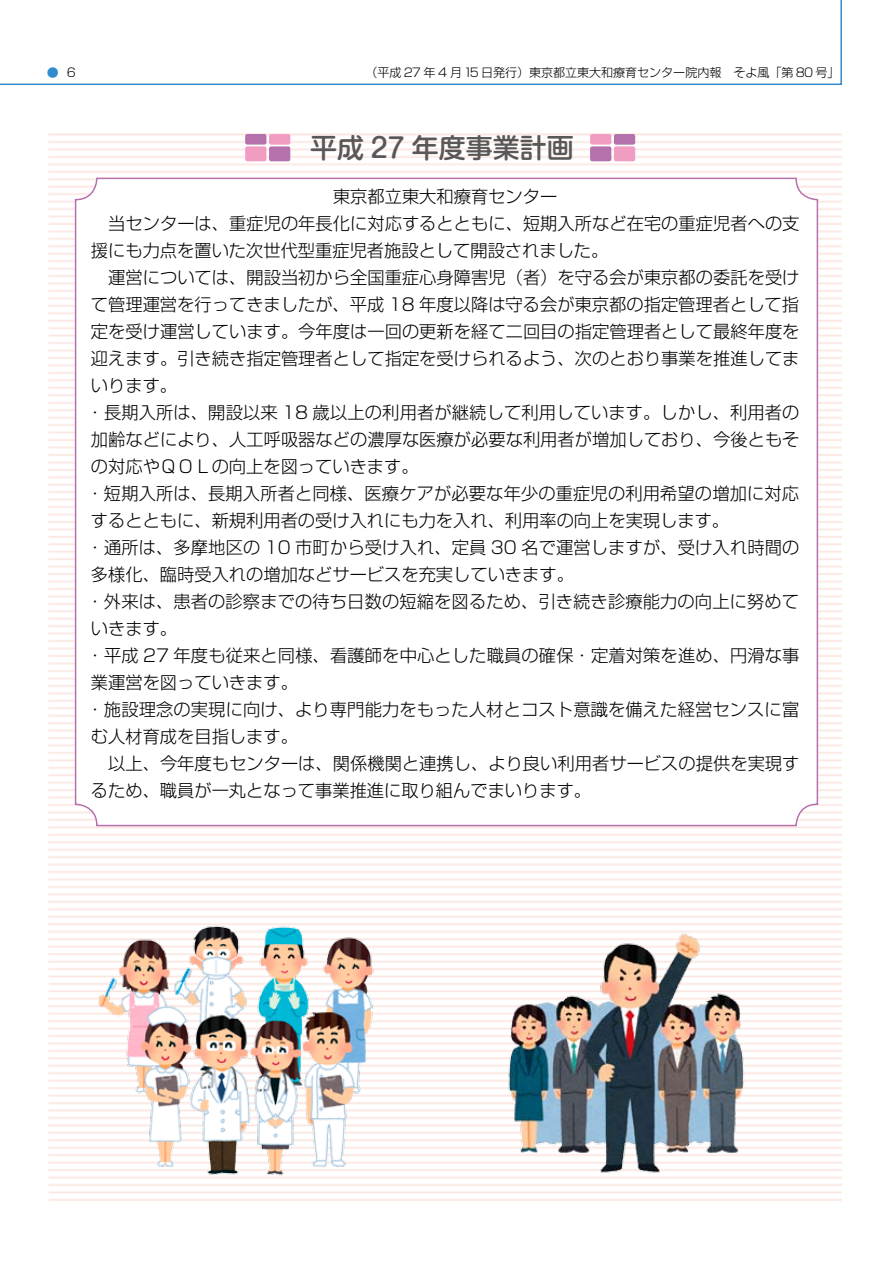
<style>
.page{position:relative;width:893px;height:1263px;background:#fff}
.page>*{position:absolute;margin:0;border:0;box-sizing:border-box;transform-origin:0 0}
.t1{font:500 27px "Shin M Go";color:#595757}
.t2{font:300 17.25px/27px "Shin Go";color:#000}
.t3{font:300 12px "Shin Go";color:#000}
.t4{font:300 12px "Shin Go";color:#318bcc}
</style>
<div class="page">
<svg style="left:0;top:0;width:842px;height:85px"></svg>
<img style="left:48px;top:134px;width:794px;height:1067px">
<div style="left:76px;top:178px;width:741px;height:647px;background:#fff;border-radius:21px"></div>
<img style="left:92px;top:903px;width:288px;height:279px">
<img style="left:498px;top:924px;width:257px;height:256px">
<div style="left:245px;top:146px;width:21px;height:15px;background:#f19dc2;border-radius:2px"></div>
<div style="left:245px;top:134px;width:21px;height:11px;background:#b571ac;border-radius:2px"></div>
<div style="left:269px;top:146px;width:21px;height:15px;background:#b571ac;border-radius:2px"></div>
<div style="left:269px;top:134px;width:21px;height:11px;background:#f19dc2;border-radius:2px"></div>
<div style="left:590px;top:146px;width:21px;height:15px;background:#b571ac;border-radius:2px"></div>
<div style="left:590px;top:134px;width:21px;height:11px;background:#f19dc2;border-radius:2px"></div>
<div style="left:614px;top:146px;width:21px;height:15px;background:#f19dc2;border-radius:2px"></div>
<div style="left:614px;top:134px;width:21px;height:11px;background:#b571ac;border-radius:2px"></div>
<p class="t4" style="left:47px;top:65px;width:14px">●</p>
<p class="t3" style="left:365px;top:65px;width:476px">（平成 27 年 4 月15 日発行）東京都立東大和療育センター院内報　そよ風「第 80 号」</p>
<h1 class="t1" style="left:310px;top:128px;width:265px">平成 27 年度事業計画</h1>
<p class="t2" style="left:87px;top:182px;width:714px;text-indent:246px">東京都立東大和療育センター<br>　当センターは、重症児の年長化に対応するとともに、短期入所など在宅の重症児者への支援にも力点を置いた次世代型重症児者施設として開設されました。<br>　運営については、開設当初から全国重症心身障害児（者）を守る会が東京都の委託を受けて管理運営を行ってきましたが、平成 18 年度以降は守る会が東京都の指定管理者として指定を受け運営しています。今年度は一回の更新を経て二回目の指定管理者として最終年度を迎えます。引き続き指定管理者として指定を受けられるよう、次のとおり事業を推進してまいります。<br>・長期入所は、開設以来 18 歳以上の利用者が継続して利用しています。しかし、利用者の加齢などにより、人工呼吸器などの濃厚な医療が必要な利用者が増加しており、今後ともその対応やＱＯＬの向上を図っていきます。<br>・短期入所は、長期入所者と同様、医療ケアが必要な年少の重症児の利用希望の増加に対応するとともに、新規利用者の受け入れにも力を入れ、利用率の向上を実現します。<br>・通所は、多摩地区の 10 市町から受け入れ、定員 30 名で運営しますが、受け入れ時間の多様化、臨時受入れの増加などサービスを充実していきます。<br>・外来は、患者の診察までの待ち日数の短縮を図るため、引き続き診療能力の向上に努めていきます。<br>・平成 27 年度も従来と同様、看護師を中心とした職員の確保・定着対策を進め、円滑な事業運営を図っていきます。<br>・施設理念の実現に向け、より専門能力をもった人材とコスト意識を備えた経営センスに富む人材育成を目指します。<br>　以上、今年度もセンターは、関係機関と連携し、より良い利用者サービスの提供を実現するため、職員が一丸となって事業推進に取り組んでまいります。</p>
</div>
